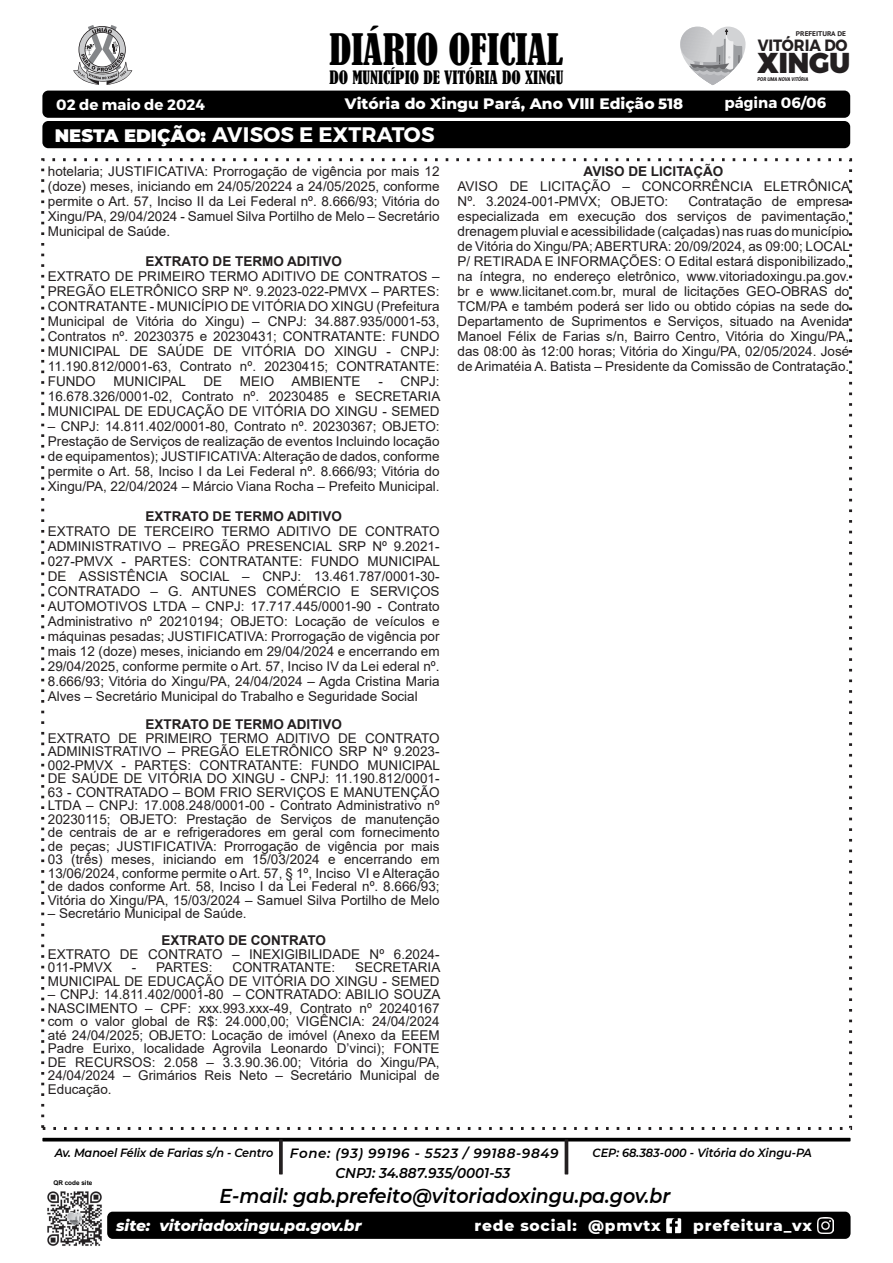
<style>
.page{position:relative;width:893px;height:1263px;background:#fff}
.page>*{position:absolute;margin:0;border:0;box-sizing:border-box;transform-origin:0 0}
.t1{font:condensed 40.65px "Bernard";color:#000}
.t2{font:900 28.65px "Montserrat";color:#231f20;scale:.95 1}
.t3{font:700 21px "Montserrat";letter-spacing:.01em;color:#fff}
.t4{font:italic 600 20.1px "Montserrat";color:#000;scale:.95 1}
.t5{font:900 18px "Montserrat";color:#fff}
.t6{font:condensed 17.25px "Bernard";color:#000}
.t7{font:700 16.35px "Montserrat";color:#231f20;scale:.91 1}
.t8{font:800 15.45px "Montserrat";color:#fff}
.t9{font:800 15.45px "Montserrat";letter-spacing:.05em;color:#fff}
.t10{font:italic 800 15.45px "Montserrat";color:#fff}
.t11{font:700 15px "Montserrat";color:#fff}
.t12{font:italic 600 14.25px "Montserrat";color:#000;scale:.95 1}
.t13{font:13.5px/15px "Arial";color:#231f20;text-align:justify}
.t14{font:700 13.5px "Arial";color:#231f20}
.t15{font:italic 600 11.85px "Montserrat";color:#000;scale:.95 1}
.t16{font:700 6.75px "PT Sans";color:#231f20;scale:1.09 1}
.t17{font:700 6.45px "Arial";color:#000}
.t18{font:italic 900 5.25px "Roboto";color:#231f20;scale:.87 1}
.s1{font-size:15px}
.s2{font-size:13.35px}
</style>
<div class="page">
<div style="left:107px;top:1212px;width:743px;height:27px;background:#000;border-radius:6px"></div>
<hr style="left:42px;top:1138px;width:808px;height:3px;background:#000">
<svg style="left:680px;top:27px;width:65px;height:58px"></svg>
<img style="left:47px;top:1191px;width:55px;height:55px">
<div style="left:42px;top:121px;width:808px;height:27px;background:#000;border-radius:6px"></div>
<div style="left:42px;top:91px;width:808px;height:27px;background:#000;border-radius:6px"></div>
<svg style="left:73px;top:25px;width:59px;height:60px"></svg>
<svg style="left:279px;top:1139px;width:4px;height:35px"></svg>
<hr style="left:565px;top:1139px;width:3px;height:35px;background:#231f20">
<img style="left:818px;top:1218px;width:16px;height:15px">
<svg style="left:666px;top:1218px;width:15px;height:15px"></svg>
<h1 class="t1" style="left:329px;top:26px;width:236px">DIÁRIO OFICIAL</h1>
<p class="t6" style="left:330px;top:67px;width:235px">DO MUNICÍPIO DE VITÓRIA DO XINGU</p>
<p class="t16" style="left:796px;top:29px;width:47px">PREFEITURA DE</p>
<p class="t7" style="left:758px;top:35px;width:100px">VITÓRIA DO</p>
<p class="t18" style="left:757px;top:75px;width:60px">POR UMA NOVA VITÓRIA</p>
<h2 class="t2" style="left:758px;top:45px;width:99px">XINGU</h2>
<p class="t11" style="left:56px;top:95px;width:150px">02 de maio de 2024</p>
<p class="t11" style="left:725px;top:93px;width:103px">página 06/06</p>
<p class="t8" style="left:345px;top:93px;width:340px">Vitória do Xingu Pará, Ano VIII Edição <span class="s1">518</span></p>
<h3 class="t3" style="left:212px;top:122px;width:224px">AVISOS E EXTRATOS</h3>
<h3 class="t5" style="left:55px;top:122px;width:153px">NESTA EDIÇÃO:</h3>
<p class="t13" style="left:48px;top:163px;width:393px">hotelaria; JUSTIFICATIVA: Prorrogação de vigência por mais 12 (doze) meses, iniciando em 24/05/20224 a 24/05/2025, conforme permite o Art. 57, Inciso II da Lei Federal nº. 8.666/93; Vitória do Xingu/PA, 29/04/2024 - Samuel Silva Portilho de Melo – Secretário Municipal de Saúde.</p>
<p class="t14" style="left:146px;top:251px;width:198px">EXTRATO DE TERMO ADITIVO</p>
<p class="t13" style="left:48px;top:268px;width:393px">EXTRATO DE PRIMEIRO TERMO ADITIVO DE CONTRATOS – PREGÃO ELETRÔNICO SRP Nº. 9.2023-022-PMVX – PARTES:<br>CONTRATANTE - MUNICÍPIO DE VITÓRIA DO XINGU (Prefeitura Municipal de Vitória do Xingu) – CNPJ: 34.887.935/0001-53, Contratos nº. 20230375 e 20230431; CONTRATANTE: FUNDO MUNICIPAL DE SAÚDE DE VITÓRIA DO XINGU - CNPJ:<br>11.190.812/0001-63, Contrato nº. 20230415; CONTRATANTE:<br>FUNDO</p>
<p class="t13" style="left:114px;top:373px;width:74px">MUNICIPAL</p>
<p class="t13" style="left:203px;top:373px;width:20px">DE</p>
<p class="t13" style="left:240px;top:373px;width:36px">MEIO</p>
<p class="t13" style="left:292px;top:373px;width:71px">AMBIENTE</p>
<p class="t13" style="left:48px;top:373px;width:394px;text-indent:330px">- CNPJ:<br>16.678.326/0001-02, Contrato nº. 20230485 e SECRETARIA MUNICIPAL DE EDUCAÇÃO DE VITÓRIA DO XINGU - SEMED</p>
<p class="t13" style="left:48px;top:418px;width:393px">– CNPJ: 14.811.402/0001-80, Contrato nº. 20230367; OBJETO:<br>Prestação de Serviços de realização de eventos Incluindo locação de equipamentos); JUSTIFICATIVA: Alteração de dados, conforme permite o Art. 58, Inciso I da Lei Federal nº. 8.666/93; Vitória do Xingu/PA, 22/04/2024 – Márcio Viana Rocha – Prefeito Municipal.</p>
<p class="t14" style="left:146px;top:506px;width:198px">EXTRATO DE TERMO ADITIVO</p>
<p class="t13" style="left:48px;top:523px;width:394px">EXTRATO DE TERCEIRO TERMO ADITIVO DE CONTRATO ADMINISTRATIVO – PREGÃO PRESENCIAL SRP Nº 9.2021- 027-PMVX - PARTES: CONTRATANTE: FUNDO MUNICIPAL DE ASSISTÊNCIA SOCIAL – CNPJ: 13.461.787/0001-30- CONTRATADO – G. ANTUNES COMÉRCIO E SERVIÇOS AUTOMOTIVOS LTDA – CNPJ: 17.717.445/0001-90 - Contrato Administrativo nº 20210194; OBJETO: Locação de veículos e máquinas pesadas; JUSTIFICATIVA: Prorrogação de vigência por mais 12 (doze) meses, iniciando em 29/04/2024 e encerrando em 29/04/2025, conforme permite o Art. 57, Inciso IV da Lei ederal nº.<br>8.666/93; Vitória do Xingu/PA, 24/04/2024 – Agda Cristina Maria Alves – Secretário Municipal do Trabalho e Seguridade Social</p>
<p class="t14" style="left:146px;top:715px;width:198px">EXTRATO DE TERMO ADITIVO</p>
<p class="t13" style="left:48px;top:731px;width:394px;line-height:13.5px">EXTRATO DE PRIMEIRO TERMO ADITIVO DE CONTRATO ADMINISTRATIVO – PREGÃO ELETRÔNICO SRP Nº 9.2023- 002-PMVX - PARTES: CONTRATANTE: FUNDO MUNICIPAL DE SAÚDE DE VITÓRIA DO XINGU - CNPJ: 11.190.812/0001- 63 - CONTRATADO – BOM FRIO SERVIÇOS E MANUTENÇÃO LTDA – CNPJ: 17.008.248/0001-00 - Contrato Administrativo nº 20230115; OBJETO: Prestação de Serviços de manutenção de centrais de ar e refrigeradores em geral com fornecimento de peças; JUSTIFICATIVA: Prorrogação de vigência por mais 03 (três) meses, iniciando em 15/03/2024 e encerrando em 13/06/2024, conforme permite o Art. 57, § 1º, Inciso VI e Alteração de dados conforme Art. 58, Inciso I da Lei Federal nº. 8.666/93; Vitória do Xingu/PA, 15/03/2024 – Samuel Silva Portilho de Melo</p>
<p class="t13" style="left:48px;top:906px;width:200px">– Secretário Municipal de Saúde.</p>
<p class="t14" style="left:161px;top:931px;width:166px">EXTRATO DE CONTRATO</p>
<p class="t13" style="left:48px;top:947px;width:393px;line-height:13.5px">EXTRATO DE CONTRATO – INEXIGIBILIDADE Nº 6.2024-<br>011-PMVX</p>
<p class="t13" style="left:132px;top:960px;width:82px">- PARTES:</p>
<p class="t13" style="left:232px;top:960px;width:104px">CONTRATANTE:</p>
<p class="t13" style="left:48px;top:961px;width:394px;line-height:13.5px;text-align:right">SECRETARIA<br>MUNICIPAL DE EDUCAÇÃO DE VITÓRIA DO XINGU - SEMED</p>
<p class="t13" style="left:48px;top:988px;width:394px;line-height:13.5px">– CNPJ: 14.811.402/0001-80 – CONTRATADO: ABILIO SOUZA NASCIMENTO – CPF: xxx.993.xxx-49, Contrato nº 20240167 com o valor global de R$: 24.000,00; VIGÊNCIA: 24/04/2024 até 24/04/2025; OBJETO: Locação de imóvel (Anexo da EEEM Padre Eurixo, localidade Agrovila Leonardo D’vinci); FONTE DE RECURSOS: 2.058 – 3.3.90.36.00; Vitória do Xingu/PA, 24/04/2024 – Grimários Reis Neto – Secretário Municipal de Educação.</p>
<p class="t14" style="left:584px;top:161px;width:141px">AVISO DE LICITAÇÃO</p>
<p class="t13" style="left:458px;top:178px;width:394px">AVISO DE LICITAÇÃO – CONCORRÊNCIA ELETRÔNICA<br>Nº. 3.2024-001-PMVX; OBJETO:</p>
<p class="t13" style="left:458px;top:193px;width:394px;text-indent:231px">Contratação de empresa especializada em execução dos serviços de pavimentação, drenagem pluvial e acessibilidade (calçadas) nas ruas do município de Vitória do Xingu/PA; ABERTURA: 20/09/2024, as 09:00; LOCAL P/ RETIRADA E INFORMAÇÕES: O Edital estará disponibilizado, na íntegra, no endereço eletrônico, www.vitoriadoxingu.pa.gov. br e www.licitanet.com.br, mural de licitações GEO-OBRAS do TCM/PA e também poderá ser lido ou obtido cópias na sede do Departamento de Suprimentos e Serviços, situado na Avenida Manoel Félix de Farias s/n, Bairro Centro, Vitória do Xingu/PA, das 08:00 às 12:00 horas; Vitória do Xingu/PA, 02/05/2024. José de Arimatéia A. Batista – Presidente da Comissão de Contratação.</p>
<p class="t15" style="left:55px;top:1144px;width:532px">Av. Manoel Félix de Farias s/n - Centro <span class="s2">Fone: (93) 99196 - 5523 / 99188-9849</span></p>
<p class="t15" style="left:592px;top:1144px;width:232px">CEP: 68.383-000 - Vitória do Xingu-PA</p>
<p class="t12" style="left:335px;top:1163px;width:185px">CNPJ: 34.887.935/0001-53</p>
<h3 class="t4" style="left:220px;top:1182px;width:476px">E-mail: gab.prefeito@vitoriadoxingu.pa.gov.br</h3>
<p class="t10" style="left:116px;top:1214px;width:247px">site: vitoriadoxingu.pa.gov.br</p>
<p class="t9" style="left:474px;top:1214px;width:188px">rede social: @pmvtx</p>
<p class="t9" style="left:693px;top:1214px;width:120px">prefeitura_vx</p>
<p class="t17" style="left:53px;top:1178px;width:40px">QR code site</p>
</div>
